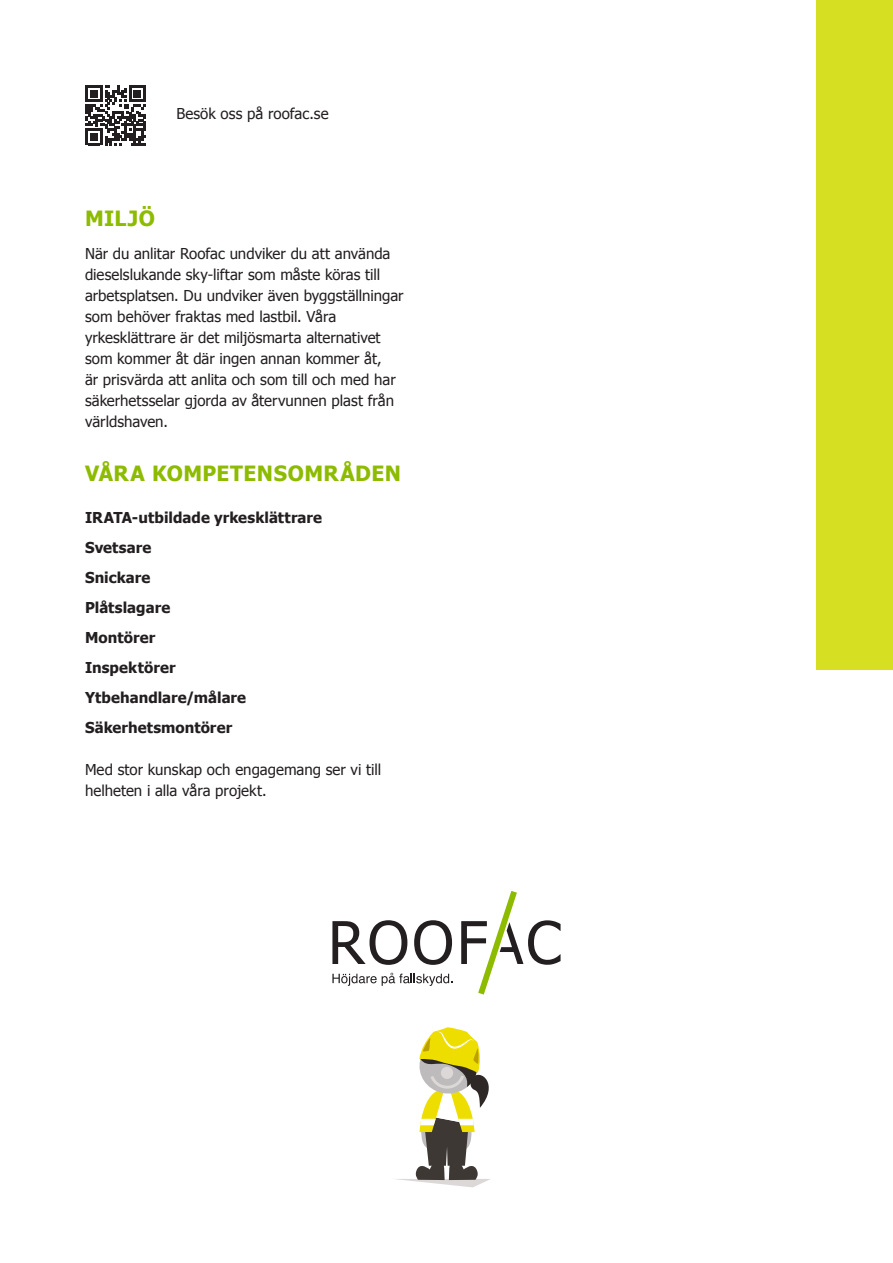
<style>
.page{position:relative;width:893px;height:1263px;background:#fff}
.page>*{position:absolute;margin:0;border:0;box-sizing:border-box;transform-origin:0 0}
.t1{font:700 21px "Tahoma";letter-spacing:.025em;color:#8dbb00}
.t2{font:15px/21px "Tahoma";color:#231f20}
.t3{font:700 15px "Tahoma";color:#231f20}
</style>
<div class="page">
<div style="left:816px;top:0;width:77px;height:670px;background:#d6df21"></div>
<svg style="left:332px;top:920px;width:75px;height:45px"></svg>
<svg style="left:414px;top:920px;width:38px;height:45px"></svg>
<svg style="left:461px;top:891px;width:100px;height:103px"></svg>
<svg style="left:332px;top:973px;width:120px;height:13px"></svg>
<svg style="left:396px;top:1027px;width:94px;height:160px"></svg>
<svg style="left:86px;top:85px;width:60px;height:60px"></svg>
<p class="t2" style="left:176px;top:102px;width:154px">Besök oss på roofac.se</p>
<p class="t1" style="left:85px;top:203px;width:71px">MILJÖ</p>
<p class="t2" style="left:85px;top:242px;width:320px">När du anlitar Roofac undviker du att använda dieselslukande sky-liftar som måste köras till arbetsplatsen. Du undviker även byggställningar som behöver fraktas med lastbil. Våra yrkesklättrare är det miljösmarta alternativet som kommer åt där ingen annan kommer åt,<br>är prisvärda att anlita och som till och med har säkerhetsselar gjorda av återvunnen plast från världshaven.</p>
<p class="t1" style="left:85px;top:458px;width:318px">VÅRA KOMPETENSOMRÅDEN</p>
<p class="t3" style="left:85px;top:507px;width:238px">IRATA-utbildade yrkesklättrare</p>
<p class="t3" style="left:85px;top:537px;width:68px">Svetsare</p>
<p class="t3" style="left:85px;top:567px;width:67px">Snickare</p>
<p class="t3" style="left:85px;top:597px;width:87px">Plåtslagare</p>
<p class="t3" style="left:85px;top:627px;width:72px">Montörer</p>
<p class="t3" style="left:85px;top:657px;width:92px">Inspektörer</p>
<p class="t3" style="left:85px;top:687px;width:163px">Ytbehandlare/målare</p>
<p class="t3" style="left:85px;top:717px;width:149px">Säkerhetsmontörer</p>
<p class="t2" style="left:85px;top:758px;width:298px">Med stor kunskap och engagemang ser vi till helheten i alla våra projekt.</p>
</div>
